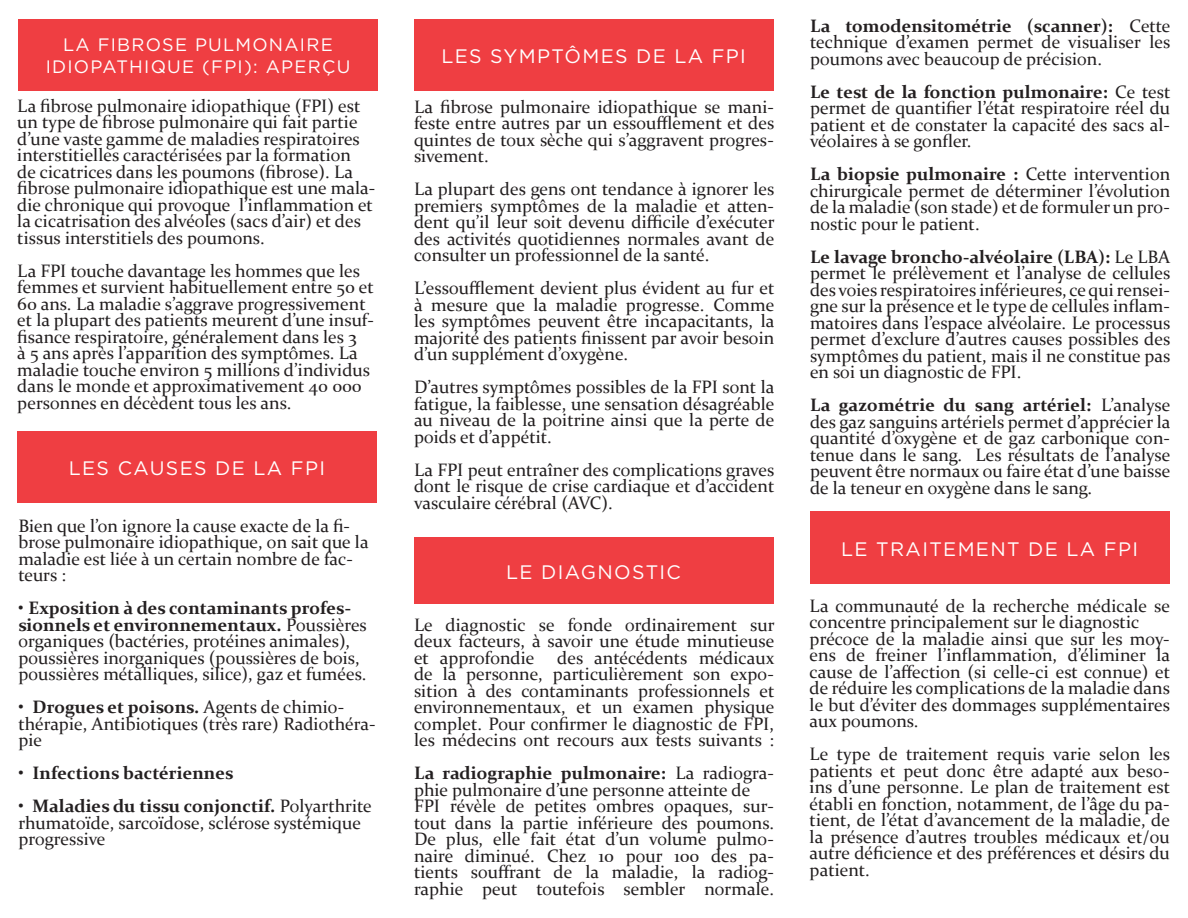
<style>
.page{position:relative;width:1188px;height:918px;background:#fff}
.page>*{position:absolute;margin:0;border:0;box-sizing:border-box;transform-origin:0 0}
.t1{font:19.5px "Gotham";letter-spacing:.07em;color:#fff}
.t2{font:18px/16.5px "Constantia";color:#231f20;text-align:justify}
.t3{font:18px "Gotham";letter-spacing:.07em;color:#fff}
.t4{font:700 18px "Constantia";color:#231f20}
.s1{font-weight:700}
</style>
<div class="page">
<div style="left:18px;top:19px;width:360px;height:72px;background:#ef3e42"></div>
<div style="left:414px;top:19px;width:360px;height:72px;background:#ef3e42"></div>
<div style="left:17px;top:431px;width:360px;height:72px;background:#ef3e42"></div>
<div style="left:414px;top:538px;width:360px;height:66px;background:#ef3e42"></div>
<div style="left:810px;top:512px;width:360px;height:72px;background:#ef3e42"></div>
<p class="t3" style="left:63px;top:33px;width:271px">LA FIBROSE PULMONAIRE</p>
<p class="t3" style="left:46px;top:55px;width:306px">IDIOPATHIQUE (FPI): APERÇU</p>
<p class="t2" style="left:17px;top:96px;width:359px;text-align:left">La fibrose pulmonaire idiopathique (FPI) est un type de fibrose pulmonaire qui fait partie d’une vaste gamme de maladies respiratoires interstitielles caractérisées par la formation<br>de cicatrices dans les poumons (fibrose). La fibrose pulmonaire idiopathique est une mala&shy;die chronique qui provoque l’inflammation et la cicatrisation des alvéoles (sacs d’air) et des tissus interstitiels des poumons.</p>
<p class="t2" style="left:17px;top:261px;width:358px;text-align:left">La FPI touche davantage les hommes que les femmes et survient habituellement entre 50 et 60 ans. La maladie s’aggrave progressivement et la plupart des patients meurent d’une insuf&shy;fisance respiratoire, généralement dans les 3<br>à 5 ans après l’apparition des symptômes. La maladie touche environ 5 millions d’individus dans le monde et approximativement 40 000 personnes en décèdent tous les ans.</p>
<p class="t1" style="left:69px;top:456px;width:258px">LES CAUSES DE LA FPI</p>
<p class="t2" style="left:18px;top:517px;width:352px;text-align:left">Bien que l’on ignore la cause exacte de la fi&shy;brose pulmonaire idiopathique, on sait que la maladie est liée à un certain nombre de fac&shy;teurs :</p>
<p class="t2" style="left:18px;top:599px;width:350px;text-align:left">• <span class="s1">Exposition à des contaminants profes&shy;sionnels et environnementaux.</span> Poussières organiques (bactéries, protéines animales), poussières inorganiques (poussières de bois, poussières métalliques, silice), gaz et fumées.</p>
<p class="t2" style="left:18px;top:698px;width:359px;text-align:left"><span class="s1">• Drogues et poisons.</span> Agents de chimio&shy;thérapie, Antibiotiques (très rare) Radiothéra&shy;pie</p>
<p class="t4" style="left:18px;top:761px;width:217px">• Infections bactériennes</p>
<p class="t2" style="left:18px;top:797px;width:355px;text-align:left"><span class="s1">• Maladies du tissu conjonctif.</span> Polyarthrite rhumatoïde, sarcoïdose, sclérose systémique progressive</p>
<p class="t1" style="left:441px;top:43px;width:306px">LES SYMPTÔMES DE LA FPI</p>
<p class="t2" style="left:414px;top:97px;width:362px">La fibrose pulmonaire idiopathique se mani&shy;feste entre autres par un essoufflement et des quintes de toux sèche qui s’aggravent progres&shy;sivement.</p>
<p class="t2" style="left:414px;top:180px;width:362px">La plupart des gens ont tendance à ignorer les premiers symptômes de la maladie et atten&shy;dent qu’il leur soit devenu difficile d’exécuter des activités quotidiennes normales avant de consulter un professionnel de la santé.</p>
<p class="t2" style="left:414px;top:279px;width:362px">L’essoufflement devient plus évident au fur et à mesure que la maladie progresse. Comme les symptômes peuvent être incapacitants, la majorité des patients finissent par avoir besoin d’un supplément d’oxygène.</p>
<p class="t2" style="left:414px;top:378px;width:362px">D’autres symptômes possibles de la FPI sont la fatigue, la faiblesse, une sensation désagréable au niveau de la poitrine ainsi que la perte de poids et d’appétit.</p>
<p class="t2" style="left:414px;top:460px;width:362px">La FPI peut entraîner des complications graves dont le risque de crise cardiaque et d’accident vasculaire cérébral (AVC).</p>
<p class="t1" style="left:506px;top:559px;width:176px">LE DIAGNOSTIC</p>
<p class="t2" style="left:414px;top:616px;width:362px">Le diagnostic se fonde ordinairement sur deux facteurs, à savoir une étude minutieuse et approfondie</p>
<p class="t2" style="left:414px;top:649px;width:362px;text-indent:143px">des antécédents médicaux de la personne, particulièrement son expo&shy;sition à des contaminants professionnels et environnementaux, et un examen physique complet. Pour confirmer le diagnostic de FPI, les médecins ont recours aux tests suivants :</p>
<p class="t2" style="left:414px;top:764px;width:361px"><span class="s1">La radiographie pulmonaire:</span> La radiogra&shy;phie pulmonaire d’une personne atteinte de</p>
<p class="t2" style="left:414px;top:797px;width:362px">FPI révèle de petites ombres opaques, sur&shy;tout dans la partie inférieure des poumons.<br>De plus, elle fait état d’un volume pulmo&shy;naire diminué. Chez 10 pour 100 des pa&shy;tients souffrant de la maladie, la radiog&shy;raphie peut toutefois sembler normale.</p>
<p class="t2" style="left:810px;top:16px;width:362px"><span class="s1">La tomodensitométrie (scanner):</span> Cette technique d’examen permet de visualiser les poumons avec beaucoup de précision.</p>
<p class="t2" style="left:810px;top:82px;width:362px"><span class="s1">Le test de la fonction pulmonaire:</span> Ce test permet de quantifier l’état respiratoire réel du patient et de constater la capacité des sacs al&shy;véolaires à se gonfler.</p>
<p class="t2" style="left:810px;top:165px;width:362px"><span class="s1">La biopsie pulmonaire :</span> Cette intervention chirurgicale permet de déterminer l’évolution de la maladie (son stade) et de formuler un pro&shy;nostic pour le patient.</p>
<p class="t2" style="left:810px;top:247px;width:362px"><span class="s1">Le lavage broncho-alvéolaire (LBA):</span> Le LBA permet le prélèvement et l’analyse de cellules des voies respiratoires inférieures, ce qui rensei&shy;gne sur la présence et le type de cellules inflam&shy;matoires dans l’espace alvéolaire. Le processus permet d’exclure d’autres causes possibles des symptômes du patient, mais il ne constitue pas en soi un diagnostic de FPI.</p>
<p class="t2" style="left:810px;top:396px;width:362px"><span class="s1">La gazométrie du sang artériel:</span> L’analyse des gaz sanguins artériels permet d’apprécier la quantité d’oxygène et de gaz carbonique con&shy;tenue dans le sang. Les résultats de l’analyse peuvent être normaux ou faire état d’une baisse de la teneur en oxygène dans le sang.</p>
<p class="t1" style="left:841px;top:536px;width:298px">LE TRAITEMENT DE LA FPI</p>
<p class="t2" style="left:810px;top:596px;width:362px">La communauté de la recherche médicale se concentre principalement sur le diagnostic</p>
<p class="t2" style="left:810px;top:629px;width:362px">précoce de la maladie ainsi que sur les moy&shy;ens de freiner l’inflammation, d’éliminer la cause de l’affection (si celle-ci est connue) et de réduire les complications de la maladie dans le but d’éviter des dommages supplémentaires aux poumons.</p>
<p class="t2" style="left:810px;top:745px;width:362px">Le type de traitement requis varie selon les patients et peut donc être adapté aux beso&shy;ins d’une personne. Le plan de traitement est établi en fonction, notamment, de l’âge du pa&shy;tient, de l’état d’avancement de la maladie, de la présence d’autres troubles médicaux et/ou autre déficience et des préférences et désirs du patient.</p>
</div>
